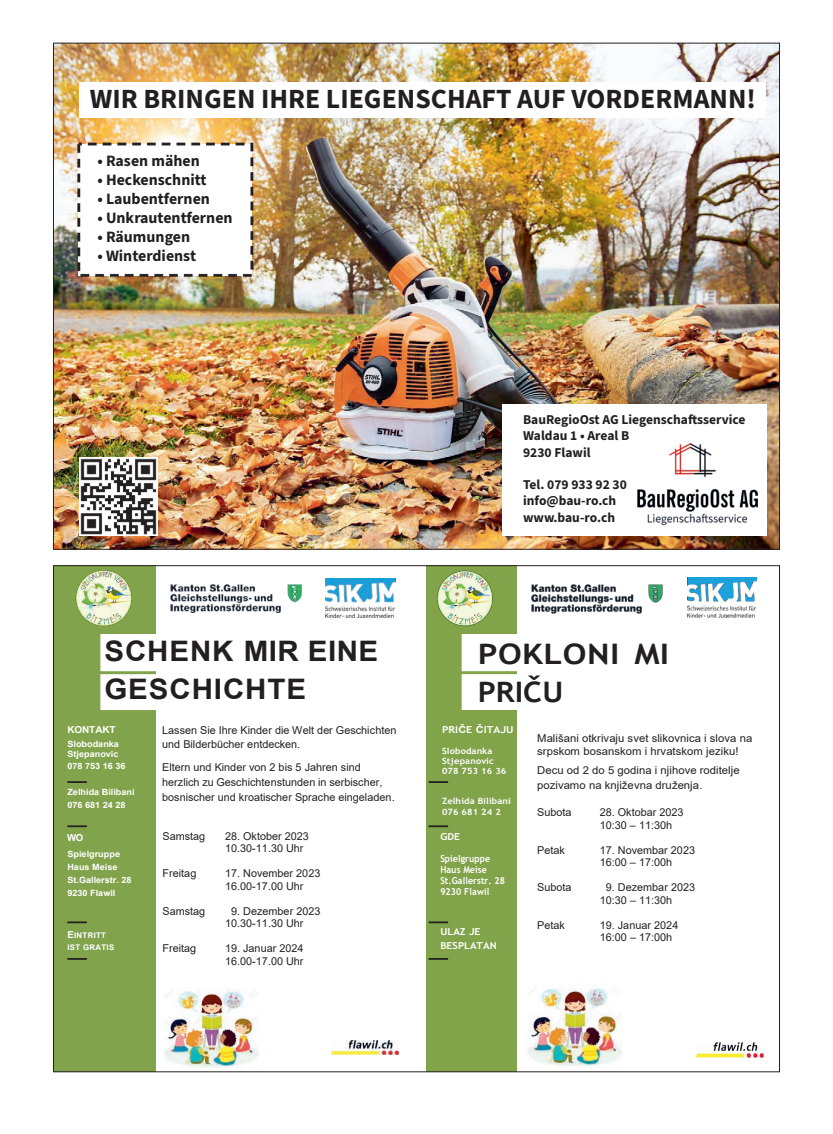
<style>
.page{position:relative;width:833px;height:1134px;background:#fff}
.page>*{position:absolute;margin:0;border:0;box-sizing:border-box;transform-origin:0 0}
.t1{font:700 28.25px/37.9px "Arial";letter-spacing:.03em;color:#231f20;scale:1.05 1}
.t2{font:700 28.25px/38px "Trebuchet MS";letter-spacing:.015em;color:#231f20;scale:1.2 1}
.t3{font:700 27.75px "Source Sans 3";color:#231f20}
.t4{font:700 15.88px "Source Sans 3";color:#231f20}
.t5{font:700 13.5px/16.2px "Source Sans 3";color:#231f20}
.t6{font:10.88px/12.4px "Arial";color:#231f20}
.t7{font:10.88px/13.8px "Arial";color:#231f20;scale:1.04 1}
.t8{font:700 9.62px/11.1px "Trebuchet MS";letter-spacing:.005em;color:#fff;scale:.93 1}
.t9{font:700 9.62px/13.4px "Trebuchet MS";letter-spacing:.005em;color:#fff;scale:1.09 1}
.t10{font:700 9.62px "Trebuchet MS";letter-spacing:.005em;color:#fff;scale:1.14 1}
.t11{font:700 9.62px "Arial";letter-spacing:-.015em;color:#fff;scale:1.05 1}
.t12{font:700 9.62px "Arial";letter-spacing:-.015em;color:#fff}
.t13{font:700 8.62px/12.9px "Arial";letter-spacing:.005em;color:#fff;scale:1.05 1}
.t14{font:700 8.62px/10.1px "Trebuchet MS";letter-spacing:.015em;color:#fff;scale:1.08 1}
.t15{font:700 7.88px/11.8px "Arial";letter-spacing:.04em;color:#fff}
.s1{font-size:9.62px}
.s2{font-family:"Arial"}
</style>
<div class="page">
<div style="left:53px;top:566px;width:103px;height:506px;background:#80a34b"></div>
<hr style="left:67px;top:958px;width:20px;height:2px;background:#231f20">
<hr style="left:67px;top:825px;width:20px;height:2px;background:#231f20">
<hr style="left:67px;top:781px;width:20px;height:2px;background:#231f20">
<div style="left:100px;top:634px;width:56px;height:76px;background:#fff"></div>
<img style="left:326px;top:578px;width:69px;height:40px">
<img style="left:76px;top:570px;width:56px;height:57px">
<img style="left:170px;top:584px;width:131px;height:29px">
<hr style="left:67px;top:921px;width:20px;height:2px;background:#231f20">
<img style="left:164px;top:988px;width:94px;height:81px">
<img style="left:331px;top:1040px;width:68px;height:14px">
<div style="left:427px;top:566px;width:90px;height:506px;background:#81a34a"></div>
<hr style="left:428px;top:958px;width:20px;height:2px;background:#231f20">
<hr style="left:428px;top:825px;width:20px;height:2px;background:#231f20">
<hr style="left:428px;top:781px;width:20px;height:2px;background:#231f20">
<div style="left:461px;top:634px;width:56px;height:76px;background:#fff"></div>
<img style="left:687px;top:578px;width:70px;height:40px">
<img style="left:437px;top:570px;width:56px;height:57px">
<img style="left:531px;top:584px;width:131px;height:29px">
<hr style="left:428px;top:921px;width:20px;height:2px;background:#231f20">
<img style="left:527px;top:988px;width:95px;height:79px">
<img style="left:696px;top:1043px;width:67px;height:14px">
<img style="left:55px;top:45px;width:723px;height:502px">
<div style="left:502px;top:404px;width:264px;height:131px;background:#fff"></div>
<svg style="left:77px;top:143px;width:176px;height:134px"></svg>
<img style="left:79px;top:457px;width:78px;height:78px">
<img style="left:637px;top:443px;width:121px;height:83px">
<div style="left:80px;top:82px;width:686px;height:35px;background:#fff"></div>
<h2 class="t3" style="left:90px;top:81px;width:667px">WIR BRINGEN IHRE LIEGENSCHAFT AUF VORDERMANN!</h2>
<h3 class="t4" style="left:97px;top:150px;width:104px">• Rasen mähen</h3>
<h3 class="t4" style="left:97px;top:169px;width:111px">• Heckenschnitt</h3>
<h3 class="t4" style="left:97px;top:188px;width:114px">• Laubentfernen</h3>
<h3 class="t4" style="left:97px;top:207px;width:137px">• Unkrautentfernen</h3>
<h3 class="t4" style="left:97px;top:226px;width:94px">• Räumungen</h3>
<h3 class="t4" style="left:97px;top:246px;width:100px">• Winterdienst</h3>
<p class="t5" style="left:523px;top:412px;width:224px">BauRegioOst AG Liegenschaftsservice<br>Waldau 1 • Areal B<br>9230 Flawil</p>
<p class="t5" style="left:523px;top:476px;width:105px">Tel. 079 933 92 30 info@bau-ro.ch www.bau-ro.ch</p>
<h1 class="t1" style="left:104px;top:633px;width:262px">SCHENK MIR EINE<br>GESCHICHTE</h1>
<p class="t11" style="left:67px;top:723px;width:48px">KONTAKT</p>
<p class="t13" style="left:67px;top:738px;width:51px;line-height:10px">Slobodanka<br>Stjepanovic</p>
<p class="t13" style="left:67px;top:760px;width:57px">078 753 16 36</p>
<p class="t13" style="left:67px;top:785px;width:66px">Zelhida Bilibani<br>076 681 24 28</p>
<p class="t12" style="left:67px;top:831px;width:18px">WO</p>
<p class="t13" style="left:67px;top:848px;width:63px">Spielgruppe<br>Haus Meise<br>St.Gallerstr. 28<br>9230 Flawil</p>
<p class="t6" style="left:162px;top:723px;width:236px;line-height:13.9px">Lassen Sie Ihre Kinder die Welt der Geschichten und Bilderbücher entdecken.</p>
<p class="t6" style="left:162px;top:760px;width:234px;line-height:15px">Eltern und Kinder von 2 bis 5 Jahren sind herzlich zu Geschichtenstunden in serbischer, bosnischer und kroatischer Sprache eingeladen.</p>
<p class="t6" style="left:162px;top:830px;width:44px">Samstag</p>
<p class="t6" style="left:225px;top:830px;width:85px">28. Oktober 2023<br>10.30-11.30 Uhr</p>
<p class="t6" style="left:162px;top:867px;width:35px">Freitag</p>
<p class="t6" style="left:225px;top:867px;width:97px">17. November 2023<br>16.00-17.00 Uhr</p>
<p class="t6" style="left:162px;top:905px;width:44px">Samstag</p>
<p class="t6" style="left:225px;top:904px;width:97px;text-indent:6px">9. Dezember 2023<br>10.30-11.30 Uhr</p>
<p class="t6" style="left:162px;top:942px;width:35px">Freitag</p>
<p class="t6" style="left:225px;top:942px;width:80px">19. Januar 2024<br>16.00-17.00 Uhr</p>
<p class="t15" style="left:67px;top:929px;width:48px"><span class="s1">E</span>INTRITT<br>IST GRATIS</p>
<h1 class="t2" style="left:477px;top:635px;width:161px">POKLONI MI<br>PRIČU</h1>
<p class="t10" style="left:442px;top:724px;width:64px">PRI<span class="s2">Č</span>E <span class="s2">Č</span>ITAJU</p>
<p class="t14" style="left:442px;top:746px;width:61px">Slobodanka<br>Stjepanovic<br>078 753 16 36</p>
<p class="t14" style="left:442px;top:796px;width:65px">Zelhida Bilibani<br>076 681 24 2</p>
<p class="t9" style="left:440px;top:830px;width:20px">GDE</p>
<p class="t8" style="left:440px;top:853px;width:71px">Spielgruppe<br>Haus Meise<br>St.Gallerstr. 28<br>9230 Flawil</p>
<p class="t9" style="left:440px;top:925px;width:53px">ULAZ JE<br>BESPLATAN</p>
<p class="t7" style="left:537px;top:731px;width:208px">Mališani otkrivaju svet slikovnica i slova na srpskom bosanskom i hrvatskom jeziku!</p>
<p class="t7" style="left:537px;top:762px;width:196px;line-height:15px">Decu od 2 do 5 godina i njihove roditelje pozivamo na književna druženja.</p>
<p class="t6" style="left:537px;top:806px;width:36px">Subota</p>
<p class="t6" style="left:600px;top:806px;width:85px">28. Oktobar 2023<br>10:30 – 11:30h</p>
<p class="t6" style="left:537px;top:844px;width:29px">Petak</p>
<p class="t6" style="left:600px;top:844px;width:97px">17. Novembar 2023<br>16:00 – 17:00h</p>
<p class="t6" style="left:537px;top:881px;width:36px">Subota</p>
<p class="t6" style="left:600px;top:881px;width:97px;text-indent:6px">9. Dezembar 2023<br>10:30 – 11:30h</p>
<p class="t6" style="left:537px;top:919px;width:29px">Petak</p>
<p class="t6" style="left:600px;top:919px;width:80px">19. Januar 2024<br>16:00 – 17:00h</p>
</div>
